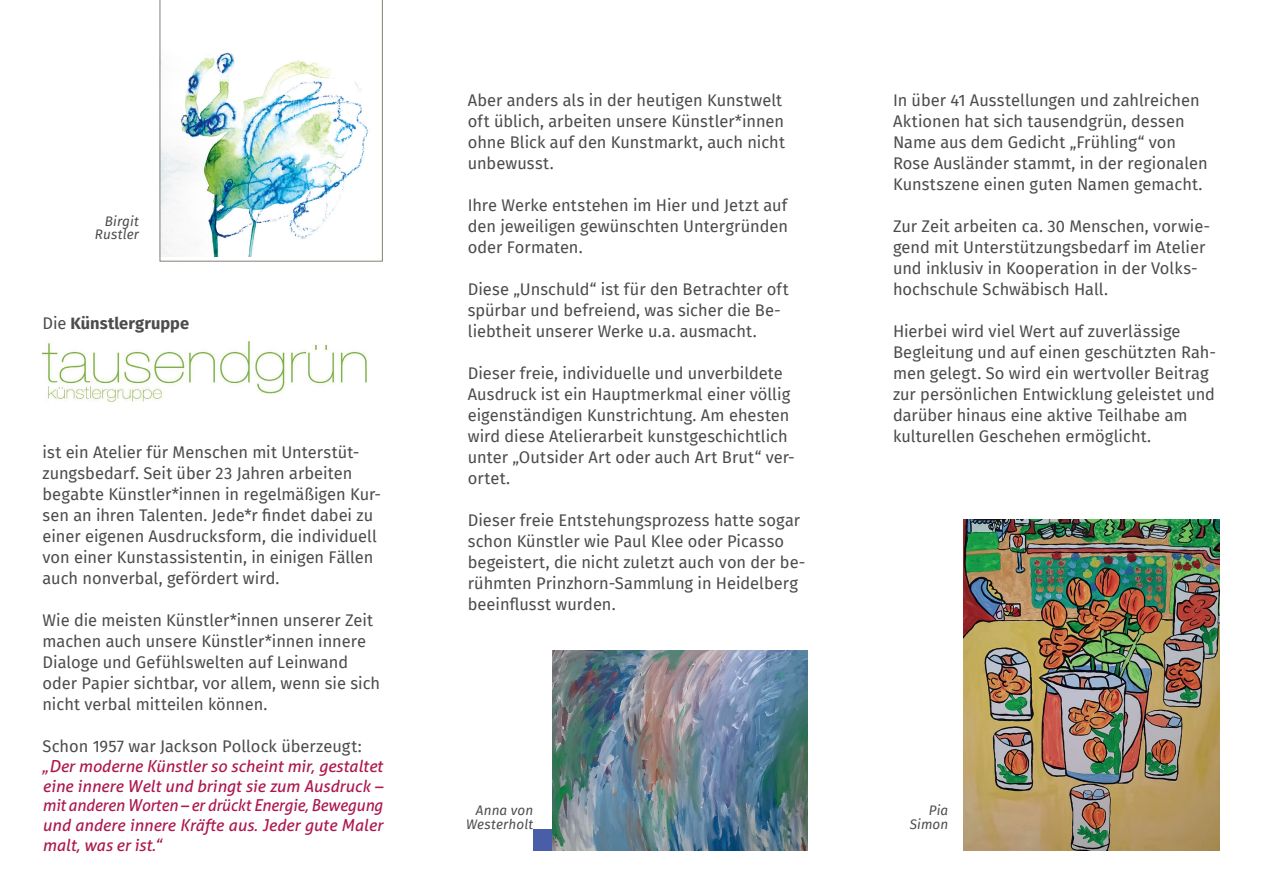
<style>
.page{position:relative;width:1263px;height:893px;background:#fff}
.page>*{position:absolute;margin:0;border:0;box-sizing:border-box;transform-origin:0 0}
.t1{font:16.5px/21px "Fira Sans";color:#4b4c4d}
.t2{font:italic 16.5px/19.8px "Aller";color:#ad184f;text-align:justify}
.t3{font:700 16.5px "Fira Sans";letter-spacing:.005em;color:#4b4c4d}
.t4{font:italic 13.5px/13.5px "Fira Sans";letter-spacing:.01em;color:#4b4c4d;text-align:right}
.s1{font-weight:400}
.s2{font-family:"Fira Sans"}
</style>
<div class="page">
<img style="left:964px;top:519px;width:255px;height:331px">
<img style="left:552px;top:651px;width:256px;height:199px">
<img style="left:160px;top:0;width:223px;height:261px">
<div style="left:533px;top:829px;width:19px;height:21px;background:#495da8"></div>
<img style="left:41px;top:341px;width:326px;height:60px">
<p class="t4" style="left:95px;top:214px;width:46px">Birgit<br>Rustler</p>
<p class="t3" style="left:43px;top:309px;width:148px"><span class="s1">Die</span> Künstlergruppe</p>
<p class="t1" style="left:43px;top:441px;width:340px">ist ein Atelier für Menschen mit Unterstüt&shy;zungsbedarf. Seit über 23 Jahren arbeiten begabte Künstler*innen in regelmäßigen Kur&shy;sen an ihren Talenten. Jede*r findet dabei zu einer eigenen Ausdrucksform, die individuell von einer Kunstassistentin, in einigen Fällen auch nonverbal, gefördert wird.</p>
<p class="t1" style="left:43px;top:609px;width:339px">Wie die meisten Künstler*innen unserer Zeit machen auch unsere Künstler*innen innere Dialoge und Gefühlswelten auf Leinwand oder Papier sichtbar, vor allem, wenn sie sich nicht verbal mitteilen können.</p>
<p class="t1" style="left:43px;top:735px;width:321px">Schon 1957 war Jackson Pollock überzeugt:</p>
<p class="t2" style="left:43px;top:756px;width:342px"><span class="s2">„</span>Der moderne Künstler so scheint mir, gestaltet eine innere Welt und bringt sie zum Ausdruck – mit anderen Worten – er drückt Energie, Bewegung und andere innere Kräfte aus. Jeder gute Maler malt, was er ist.<span class="s2">“</span></p>
<p class="t1" style="left:468px;top:89px;width:319px">Aber anders als in der heutigen Kunstwelt oft üblich, arbeiten unsere Künstler*innen ohne Blick auf den Kunstmarkt, auch nicht unbewusst.</p>
<p class="t1" style="left:468px;top:194px;width:322px;text-align:justify">Ihre Werke entstehen im Hier und Jetzt auf den jeweiligen gewünschten Untergründen oder Formaten.</p>
<p class="t1" style="left:468px;top:278px;width:323px">Diese „Unschuld“ ist für den Betrachter oft spürbar und befreiend, was sicher die Be&shy;liebtheit unserer Werke u.a. ausmacht.</p>
<p class="t1" style="left:468px;top:362px;width:329px">Dieser freie, individuelle und unverbildete Ausdruck ist ein Hauptmerkmal einer völlig eigenständigen Kunstrichtung. Am ehesten wird diese Atelierarbeit kunstgeschichtlich unter „Outsider Art oder auch Art Brut“ ver&shy;ortet.</p>
<p class="t1" style="left:468px;top:509px;width:339px">Dieser freie Entstehungsprozess hatte sogar schon Künstler wie Paul Klee oder Picasso begeistert, die nicht zuletzt auch von der be&shy;rühmten Prinzhorn-Sammlung in Heidelberg beeinflusst wurden.</p>
<p class="t4" style="left:466px;top:803px;width:69px">Anna von<br>Westerholt</p>
<p class="t1" style="left:893px;top:89px;width:316px">In über 41 Ausstellungen und zahlreichen Aktionen hat sich tausendgrün, dessen Name aus dem Gedicht „Frühling“ von Rose Ausländer stammt, in der regionalen Kunstszene einen guten Namen gemacht.</p>
<p class="t1" style="left:893px;top:215px;width:319px">Zur Zeit arbeiten ca. 30 Menschen, vorwie&shy;gend mit Unterstützungsbedarf im Atelier und inklusiv in Kooperation in der Volks&shy;hochschule Schwäbisch Hall.</p>
<p class="t1" style="left:893px;top:320px;width:325px">Hierbei wird viel Wert auf zuverlässige Begleitung und auf einen geschützten Rah&shy;men gelegt. So wird ein wertvoller Beitrag zur persönlichen Entwicklung geleistet und darüber hinaus eine aktive Teilhabe am kulturellen Geschehen ermöglicht.</p>
<p class="t4" style="left:910px;top:803px;width:40px">Pia<br>Simon</p>
</div>
